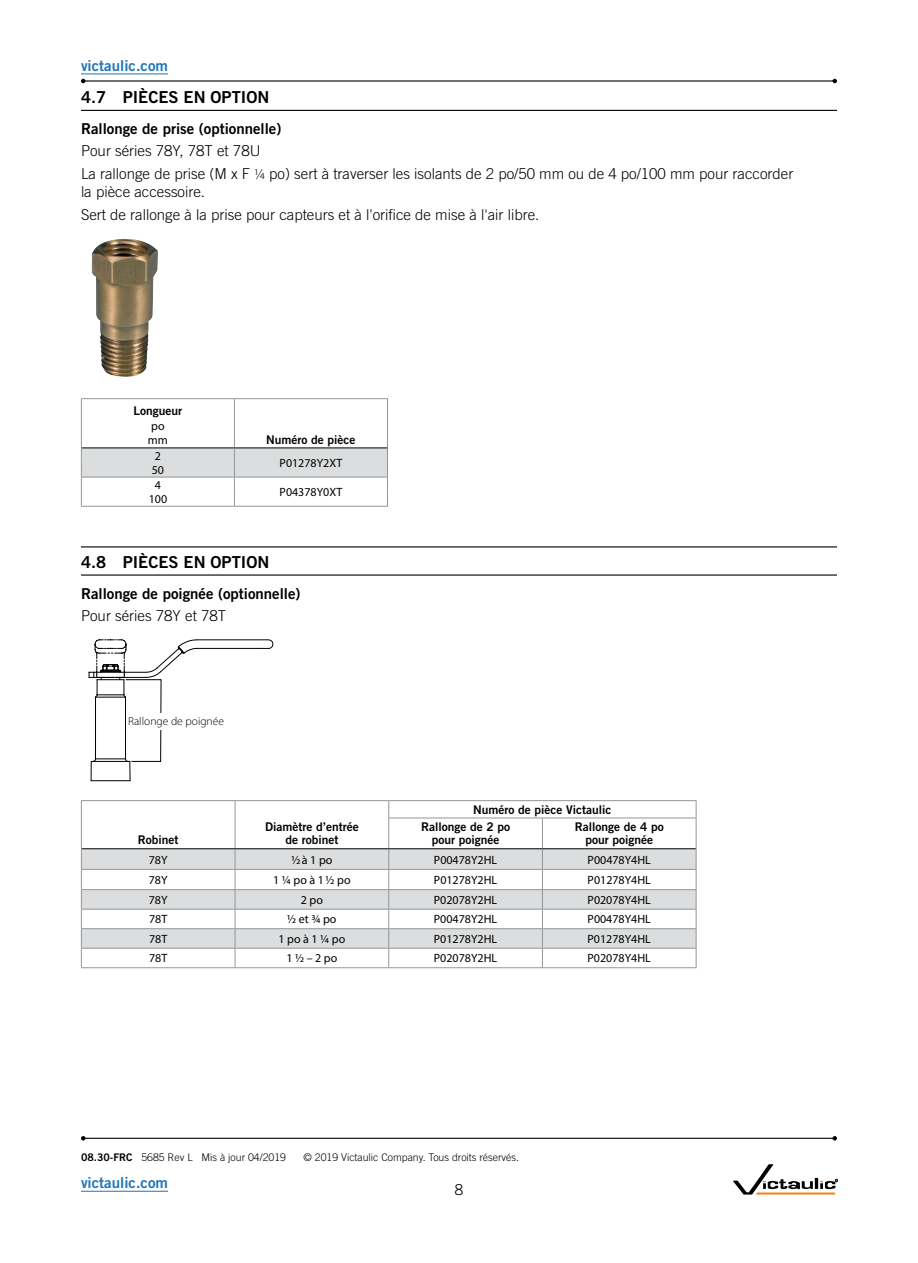
<style>
.page{position:relative;width:918px;height:1263px;background:#fff}
.page>*{position:absolute;margin:0;border:0;box-sizing:border-box;transform-origin:0 0}
.t1{font:16.5px "Trade Gothic LT Std Bd 2";color:#000}
.t2{font:300 15px/22.8px "Trade Gothic LT Std";color:#000}
.t3{font:15px "Trade Gothic LT Std Bd 2";color:#000}
.t4{font:15px "Trade Gothic LT Std Bd 2";color:#1c75bc}
.t5{font:12px/13.5px "Myriad Pro";color:#000}
.t6{font:12px/13.5px "Trade Gothic LT Std Bd 2";color:#000;text-align:center}
.t7{font:300 11.55px "Myriad Pro";color:#000}
.t8{font:300 10.5px "Trade Gothic LT Std";color:#000}
.s1{font-family:"Myriad Pro"}
.s2{font-family:"Trade Gothic LT Std Bd 2";font-weight:400}
</style>
<div class="page">
<hr style="left:81px;top:1191px;width:87px;height:1px;background:#1c75bc">
<hr style="left:83px;top:80px;width:752px;height:2px;background:#000">
<svg style="left:81px;top:79px;width:5px;height:4px"></svg>
<svg style="left:832px;top:79px;width:5px;height:4px"></svg>
<hr style="left:81px;top:74px;width:87px;height:1px;background:#1c75bc">
<hr style="left:83px;top:1138px;width:752px;height:1px;background:#000">
<svg style="left:81px;top:1136px;width:5px;height:4px"></svg>
<svg style="left:832px;top:1136px;width:5px;height:4px"></svg>
<svg style="left:733px;top:1164px;width:105px;height:30px"></svg>
<hr style="left:81px;top:110px;width:756px;height:1px;background:#000">
<hr style="left:81px;top:546px;width:756px;height:1px;background:#000">
<hr style="left:81px;top:574px;width:756px;height:2px;background:#000">
<img style="left:92px;top:239px;width:66px;height:138px">
<hr style="left:81px;top:398px;width:153px;height:1px;background:#939598">
<hr style="left:234px;top:398px;width:154px;height:1px;background:#939598">
<hr style="left:81px;top:506px;width:153px;height:1px;background:#939598">
<hr style="left:234px;top:506px;width:154px;height:1px;background:#939598">
<svg style="left:81px;top:399px;width:307px;height:107px"></svg>
<hr style="left:81px;top:477px;width:153px;height:1px;background:#939598">
<hr style="left:234px;top:477px;width:154px;height:1px;background:#939598">
<svg style="left:89px;top:639px;width:184px;height:142px"></svg>
<div style="left:154px;top:713px;width:12px;height:17px;background:#fff"></div>
<svg style="left:82px;top:849px;width:614px;height:99px;fill:#dcddde"></svg>
<hr style="left:81px;top:909px;width:154px;height:1px;background:#939598">
<hr style="left:235px;top:909px;width:154px;height:1px;background:#939598">
<hr style="left:389px;top:909px;width:153px;height:1px;background:#939598">
<hr style="left:542px;top:909px;width:155px;height:1px;background:#939598">
<hr style="left:81px;top:928px;width:154px;height:1px;background:#939598">
<hr style="left:235px;top:928px;width:154px;height:1px;background:#939598">
<hr style="left:389px;top:928px;width:153px;height:1px;background:#939598">
<hr style="left:542px;top:928px;width:155px;height:1px;background:#939598">
<hr style="left:81px;top:948px;width:154px;height:1px;background:#939598">
<hr style="left:235px;top:948px;width:154px;height:1px;background:#939598">
<hr style="left:389px;top:948px;width:153px;height:1px;background:#939598">
<hr style="left:542px;top:948px;width:155px;height:1px;background:#939598">
<hr style="left:81px;top:967px;width:154px;height:1px;background:#939598">
<hr style="left:235px;top:967px;width:154px;height:1px;background:#939598">
<hr style="left:389px;top:967px;width:153px;height:1px;background:#939598">
<hr style="left:542px;top:967px;width:155px;height:1px;background:#939598">
<hr style="left:81px;top:889px;width:154px;height:1px;background:#939598">
<hr style="left:235px;top:889px;width:154px;height:1px;background:#939598">
<hr style="left:389px;top:889px;width:153px;height:1px;background:#939598">
<hr style="left:542px;top:889px;width:155px;height:1px;background:#939598">
<svg style="left:81px;top:849px;width:1px;height:118px"></svg>
<svg style="left:235px;top:849px;width:1px;height:118px"></svg>
<svg style="left:388px;top:849px;width:1px;height:118px"></svg>
<svg style="left:542px;top:849px;width:1px;height:118px"></svg>
<svg style="left:696px;top:849px;width:1px;height:118px"></svg>
<hr style="left:81px;top:869px;width:154px;height:1px;background:#939598">
<hr style="left:235px;top:869px;width:154px;height:1px;background:#939598">
<hr style="left:389px;top:869px;width:153px;height:1px;background:#939598">
<hr style="left:542px;top:869px;width:155px;height:1px;background:#939598">
<hr style="left:81px;top:800px;width:154px;height:1px;background:#939598">
<svg style="left:81px;top:801px;width:1px;height:17px"></svg>
<hr style="left:235px;top:800px;width:154px;height:1px;background:#939598">
<svg style="left:235px;top:801px;width:1px;height:17px"></svg>
<hr style="left:389px;top:800px;width:153px;height:1px;background:#939598">
<svg style="left:388px;top:801px;width:1px;height:16px"></svg>
<hr style="left:542px;top:800px;width:155px;height:1px;background:#939598">
<svg style="left:696px;top:801px;width:1px;height:16px"></svg>
<hr style="left:81px;top:818px;width:1px;height:31px;background:#939598">
<hr style="left:235px;top:818px;width:1px;height:30px;background:#939598">
<hr style="left:388px;top:817px;width:154px;height:1px;background:#939598">
<hr style="left:388px;top:818px;width:1px;height:30px;background:#939598">
<hr style="left:542px;top:817px;width:155px;height:1px;background:#939598">
<hr style="left:542px;top:818px;width:1px;height:30px;background:#939598">
<hr style="left:696px;top:818px;width:1px;height:31px;background:#939598">
<hr style="left:82px;top:848px;width:153px;height:1px;background:#000">
<hr style="left:235px;top:848px;width:154px;height:1px;background:#000">
<hr style="left:389px;top:848px;width:153px;height:1px;background:#000">
<hr style="left:542px;top:848px;width:154px;height:1px;background:#000">
<p class="t4" style="left:81px;top:56px;width:89px">victaulic.com</p>
<p class="t1" style="left:81px;top:87px;width:190px">4.7 PIÈCES EN OPTION</p>
<p class="t3" style="left:81px;top:119px;width:202px">Rallonge de prise (optionnelle)</p>
<p class="t2" style="left:81px;top:139px;width:714px">Pour séries 78Y, 78T et 78U<br>La rallonge de prise (M x F <span class="s1">1/4</span> po) sert à traverser les isolants de 2 po/50 mm ou de 4 po/100 mm pour raccorder</p>
<p class="t2" style="left:81px;top:180px;width:460px">la pièce accessoire.<br>Sert de rallonge à la prise pour capteurs et à l'orifice de mise à l'air libre.</p>
<p class="t6" style="left:134px;top:403px;width:50px">Longueur</p>
<p class="t5" style="left:148px;top:419px;width:22px">po mm</p>
<p class="t6" style="left:266px;top:432px;width:91px">Numéro de pièce</p>
<p class="t5" style="left:155px;top:449px;width:8px">2</p>
<p class="t5" style="left:280px;top:456px;width:64px">P01278Y2XT</p>
<p class="t5" style="left:152px;top:462px;width:14px;line-height:15px">50<br>4</p>
<p class="t5" style="left:280px;top:485px;width:64px">P04378Y0XT</p>
<p class="t5" style="left:149px;top:492px;width:20px">100</p>
<p class="t1" style="left:81px;top:552px;width:190px">4.8 PIÈCES EN OPTION</p>
<p class="t3" style="left:81px;top:584px;width:221px">Rallonge de poignée (optionnelle)</p>
<p class="t2" style="left:81px;top:604px;width:147px">Pour séries 78Y et 78T</p>
<p class="t7" style="left:128px;top:715px;width:98px">Rallonge de poignée</p>
<p class="t6" style="left:138px;top:833px;width:42px">Robinet</p>
<p class="t6" style="left:265px;top:820px;width:95px">Diamètre d’entrée de robinet</p>
<p class="t6" style="left:421px;top:800px;width:192px;line-height:17.2px;text-align:left;text-indent:52px">Numéro de pièce Victaulic<br>Rallonge de 2 po</p>
<p class="t6" style="left:432px;top:833px;width:69px">pour poignée</p>
<p class="t6" style="left:575px;top:820px;width:91px">Rallonge de 4 po pour poignée</p>
<p class="t5" style="left:149px;top:853px;width:20px">78Y</p>
<p class="t5" style="left:291px;top:853px;width:43px">½ à 1 po</p>
<p class="t5" style="left:434px;top:853px;width:65px">P00478Y2HL</p>
<p class="t5" style="left:588px;top:853px;width:65px">P00478Y4HL</p>
<p class="t5" style="left:149px;top:873px;width:20px">78Y</p>
<p class="t5" style="left:273px;top:873px;width:79px">1 ¼ po à 1 ½ po</p>
<p class="t5" style="left:434px;top:873px;width:65px">P01278Y2HL</p>
<p class="t5" style="left:588px;top:873px;width:65px">P01278Y4HL</p>
<p class="t5" style="left:149px;top:893px;width:20px">78Y</p>
<p class="t5" style="left:301px;top:893px;width:24px">2 po</p>
<p class="t5" style="left:434px;top:893px;width:65px">P02078Y2HL</p>
<p class="t5" style="left:588px;top:893px;width:65px">P02078Y4HL</p>
<p class="t5" style="left:149px;top:912px;width:20px">78T</p>
<p class="t5" style="left:287px;top:912px;width:51px">½ et ¾ po</p>
<p class="t5" style="left:434px;top:912px;width:65px">P00478Y2HL</p>
<p class="t5" style="left:588px;top:912px;width:65px">P00478Y4HL</p>
<p class="t5" style="left:149px;top:932px;width:20px">78T</p>
<p class="t5" style="left:279px;top:932px;width:68px">1 po à 1 ¼ po</p>
<p class="t5" style="left:434px;top:932px;width:65px">P01278Y2HL</p>
<p class="t5" style="left:588px;top:932px;width:65px">P01278Y4HL</p>
<p class="t5" style="left:149px;top:951px;width:20px">78T</p>
<p class="t5" style="left:286px;top:951px;width:53px">1 ½ – 2 po</p>
<p class="t5" style="left:434px;top:951px;width:65px">P02078Y2HL</p>
<p class="t5" style="left:588px;top:951px;width:65px">P02078Y4HL</p>
<p class="t8" style="left:81px;top:1151px;width:207px"><span class="s2">08.30-FRC</span> 5685 Rev L Mis à jour 04/2019</p>
<p class="t8" style="left:304px;top:1151px;width:217px">© 2019 Victaulic Company. Tous droits réservés.</p>
<p class="t4" style="left:81px;top:1173px;width:89px">victaulic.com</p>
<p class="t2" style="left:455px;top:1178px;width:10px">8</p>
</div>
